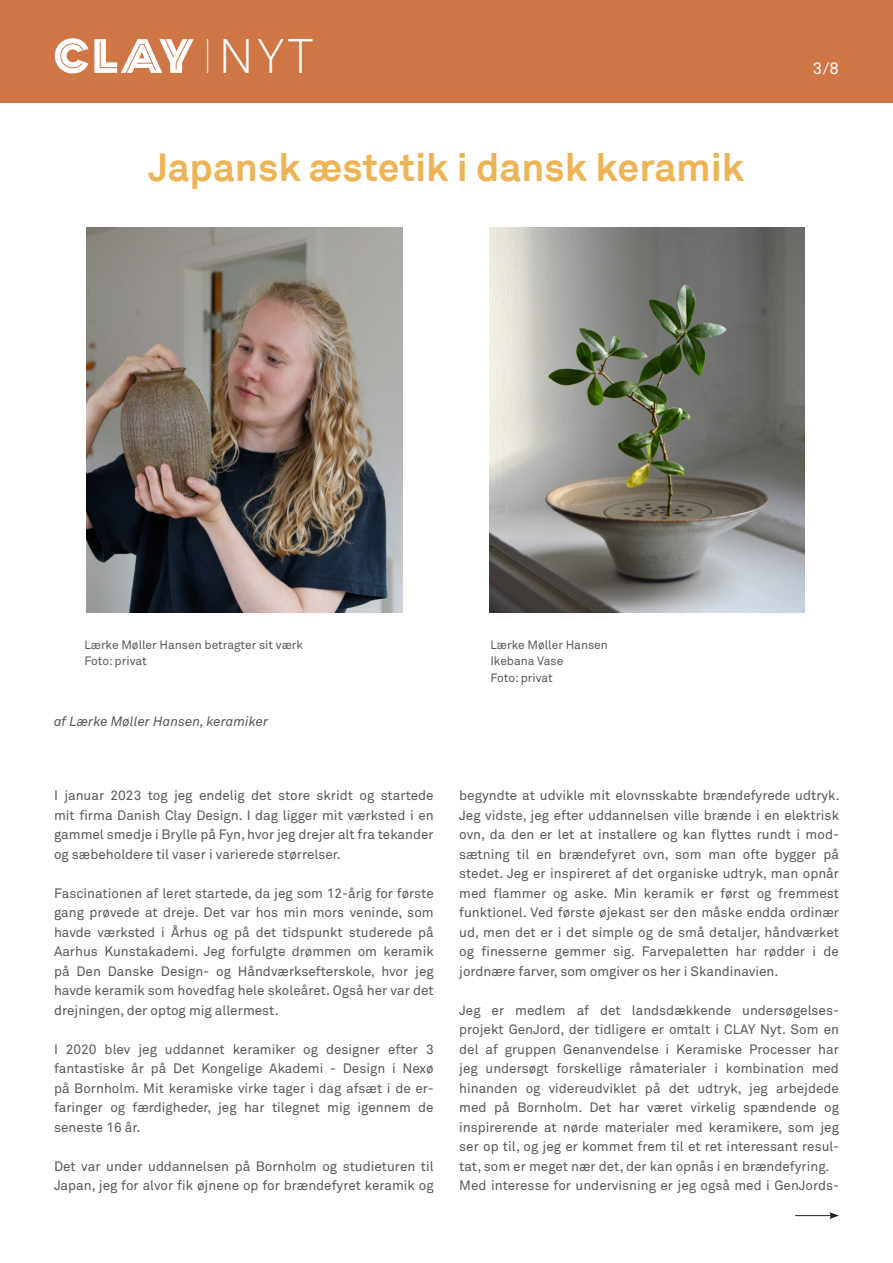
<style>
.page{position:relative;width:893px;height:1263px;background:#fff}
.page>*{position:absolute;margin:0;border:0;box-sizing:border-box;transform-origin:0 0}
.t1{font:300 48px "Akkurat Std";color:#fff;scale:.4 1}
.t2{font:700 39px "Akkurat";color:#edb456}
.t3{font:16.5px "Akkurat Std";color:#fff}
.t4{font:13.5px/19.5px "Akkurat Std";color:#57585a;text-align:justify}
.t5{font:italic 13.5px "Akkurat Std";color:#57585a}
.t6{font:12px/16.5px "Akkurat Std";color:#57585a}
</style>
<div class="page">
<div style="left:0;top:0;width:893px;height:102px;background:#cf7646"></div>
<svg style="left:55px;top:38px;width:139px;height:35px"></svg>
<img style="left:86px;top:227px;width:316px;height:385px">
<img style="left:489px;top:227px;width:316px;height:385px">
<hr style="left:795px;top:1215px;width:37px;height:1px;background:#231f20">
<svg style="left:829px;top:1212px;width:10px;height:7px"></svg>
<h1 class="t1" style="left:205px;top:28px;width:272px">I NYT</h1>
<h2 class="t2" style="left:149px;top:143px;width:597px">Japansk æstetik i dansk keramik</h2>
<p class="t3" style="left:813px;top:58px;width:28px">3/8</p>
<p class="t6" style="left:84px;top:636px;width:220px">Lærke Møller Hansen betragter sit værk<br>Foto: privat</p>
<p class="t6" style="left:490px;top:636px;width:119px">Lærke Møller Hansen<br>Ikebana Vase<br>Foto: privat</p>
<p class="t5" style="left:54px;top:713px;width:216px">af Lærke Møller Hansen, keramiker</p>
<p class="t4" style="left:54px;top:786px;width:381px">I januar 2023 tog jeg endelig det store skridt og startede mit firma Danish Clay Design. I dag ligger mit værksted i en gammel smedje i Brylle på Fyn, hvor jeg drejer alt fra tekander og sæbeholdere til vaser i varierede størrelser.</p>
<p class="t4" style="left:54px;top:883px;width:381px">Fascinationen af leret startede, da jeg som 12-årig for første gang prøvede at dreje. Det var hos min mors veninde, som havde værksted i Århus og på det tidspunkt studerede på Aarhus Kunstakademi. Jeg forfulgte drømmen om keramik på Den Danske Design- og Håndværksefterskole, hvor jeg havde keramik som hovedfag hele skoleåret. Også her var det drejningen, der optog mig allermest.</p>
<p class="t4" style="left:54px;top:1039px;width:381px">I 2020 blev jeg uddannet keramiker og designer efter 3 fantastiske år på Det Kongelige Akademi - Design i Nexø på Bornholm. Mit keramiske virke tager i dag afsæt i de er&shy;faringer og færdigheder, jeg har tilegnet mig igennem de seneste 16 år.</p>
<p class="t4" style="left:54px;top:1156px;width:381px">Det var under uddannelsen på Bornholm og studieturen til<br>Japan, jeg for alvor fik øjnene op for brændefyret keramik og</p>
<p class="t4" style="left:459px;top:786px;width:382px">begyndte at udvikle mit elovnsskabte brændefyrede udtryk.<br>Jeg vidste, jeg efter uddannelsen ville brænde i en elektrisk ovn, da den er let at installere og kan flyttes rundt i mod&shy;sætning til en brændefyret ovn, som man ofte bygger på stedet. Jeg er inspireret af det organiske udtryk, man opnår med flammer og aske. Min keramik er først og fremmest funktionel. Ved første øjekast ser den måske endda ordinær ud, men det er i det simple og de små detaljer, håndværket og finesserne gemmer sig. Farvepaletten har rødder i de jordnære farver, som omgiver os her i Skandinavien.</p>
<p class="t4" style="left:459px;top:1000px;width:381px;text-align:left">Jeg er medlem af det landsdækkende undersøgelses&shy;projekt GenJord, der tidligere er omtalt i CLAY Nyt. Som en del af gruppen Genanvendelse i Keramiske Processer har jeg undersøgt forskellige råmaterialer i kombination med hinanden og videreudviklet på det udtryk, jeg arbejdede med på Bornholm. Det har været virkelig spændende og inspirerende at nørde materialer med keramikere, som jeg ser op til, og jeg er kommet frem til et ret interessant resul&shy;tat, som er meget nær det, der kan opnås i en brændefyring.<br>Med interesse for undervisning er jeg også med i GenJords-</p>
</div>
